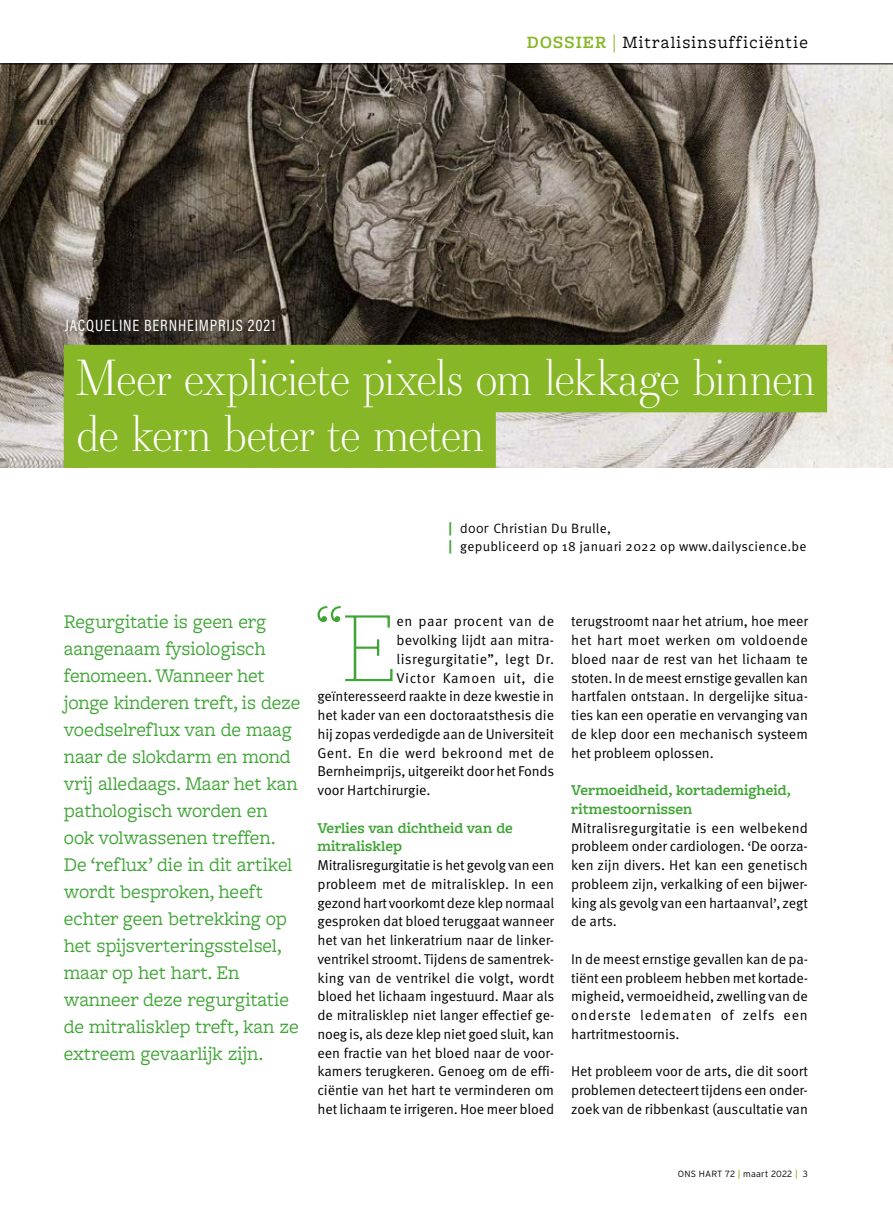
<style>
.page{position:relative;width:893px;height:1212px;background:#fff}
.page>*{position:absolute;margin:0;border:0;box-sizing:border-box;transform-origin:0 0}
.t1{font:100 99px "Jubilat";color:#3fa535}
.t2{font:300 48px/55.5px "Essonnes Display";letter-spacing:-.04em;color:#fff}
.t3{font:20.25px/27px "Freight Macro Pro";letter-spacing:-.01em;color:#3fa535}
.t4{font:18px "Freight Macro Pro";letter-spacing:.06em;color:#000}
.t5{font:16.5px "Acumin Pro Cond";letter-spacing:.05em;color:#fff}
.t6{font:600 15.75px/18.8px "Freight Macro Pro";color:#3fa535}
.t7{font:14.25px/18.8px "Meta Pro Norm";letter-spacing:-.01em;color:#000;text-align:justify}
.t8{font:14.25px "Meta Pro Norm";letter-spacing:.02em;color:#000}
.t9{font:14.25px "Meta Pro Norm";letter-spacing:.03em;color:#000}
.t10{font:14.25px "Meta Pro Norm";letter-spacing:.04em;color:#000}
.t11{font:14.25px "Meta Pro Norm";letter-spacing:.025em;color:#000}
.t12{font:13.5px/18px "Meta Pro Norm";letter-spacing:.02em;color:#000}
.t13{font:300 9px "Interstate";letter-spacing:.02em;color:#000}
.s1{font-weight:600;color:#87b726}
.s2{font-family:"Source Serif 4 Display";font-weight:700;color:#87b726}
.s3{font-family:"Interstate";font-weight:700;color:#3fa535}
.s4{font-family:"Interstate";font-weight:300}
.s5{font-family:"Freight Macro Pro"}
.s6{font-weight:400;color:#87b726}
</style>
<div class="page">
<img style="left:0;top:65px;width:893px;height:403px">
<div style="left:64px;top:345px;width:763px;height:67px;background:#87b726"></div>
<div style="left:64px;top:400px;width:432px;height:68px;background:#87b726"></div>
<hr style="left:0;top:64px;width:893px;height:1px;background:#000">
<p class="t5" style="left:65px;top:314px;width:212px">JACQUELINE BERNHEIMPRIJS 2021</p>
<p class="t4" style="left:527px;top:30px;width:283px"><span class="s1">DOSSIER</span> <span class="s2">|</span> Mitralisinsufficiëntie</p>
<h2 class="t2" style="left:76px;top:348px;width:741px">Meer expliciete pixels om lekkage binnen de kern beter te meten</h2>
<p class="t12" style="left:449px;top:519px;width:359px"><span class="s3">|</span> <span class="s4">door</span> Christian Du Brulle,<br><span class="s3">|</span> gepubliceerd op 18 januari 2022 op www.dailyscience.be</p>
<p class="t3" style="left:64px;top:607px;width:238px">Regurgitatie is geen erg aangenaam fysiologisch fenomeen. Wanneer het jonge kinderen treft, is deze voedselreflux van de maag naar de slokdarm en mond vrij alledaags. Maar het kan pathologisch worden en ook volwassenen treffen.<br>De ‘reflux’ die in dit artikel wordt besproken, heeft echter geen betrekking op het spijsverteringsstelsel, maar op het hart. En wanneer deze regurgitatie de mitralisklep treft, kan ze extreem gevaarlijk zijn.</p>
<h1 class="t1" style="left:315px;top:582px;width:83px">“E</h1>
<p class="t11" style="left:397px;top:611px;width:159px">en paar procent van de</p>
<p class="t7" style="left:397px;top:630px;width:159px">bevolking lijdt aan mitra-</p>
<p class="t9" style="left:397px;top:648px;width:159px">lisregurgitatie”, legt Dr.</p>
<p class="t10" style="left:397px;top:667px;width:159px">Victor Kamoen uit, die</p>
<p class="t7" style="left:317px;top:686px;width:238px">geïnteresseerd raakte in deze kwestie in</p>
<p class="t7" style="left:317px;top:705px;width:238px">het kader van een doctoraatsthesis die</p>
<p class="t7" style="left:317px;top:724px;width:238px">hij zopas verdedigde aan de Universiteit</p>
<p class="t8" style="left:317px;top:742px;width:238px">Gent. En die werd bekroond met de</p>
<p class="t7" style="left:317px;top:761px;width:238px">Bernheimprijs, uitgereikt door het Fonds</p>
<p class="t7" style="left:317px;top:780px;width:115px">voor Hartchirurgie.</p>
<p class="t6" style="left:317px;top:818px;width:197px">Verlies van dichtheid van de mitralisklep</p>
<p class="t7" style="left:317px;top:855px;width:238px">Mitralisregurgitatie is het gevolg van een probleem met de mitralisklep. In een gezond hart voorkomt deze klep normaal gesproken dat bloed teruggaat wanneer het van het linkeratrium naar de linker&shy;ventrikel stroomt. Tijdens de samentrek&shy;king van de ventrikel die volgt, wordt bloed het lichaam ingestuurd. Maar als de mitralisklep niet langer effectief ge&shy;noeg is, als deze klep niet goed sluit, kan een fractie van het bloed naar de voor&shy;kamers terugkeren. Genoeg om de effi&shy;ciëntie van het hart te verminderen om het lichaam te irrigeren. Hoe meer bloed</p>
<p class="t7" style="left:571px;top:611px;width:238px">terugstroomt naar het atrium, hoe meer het hart moet werken om voldoende bloed naar de rest van het lichaam te stoten. In de meest ernstige gevallen kan hartfalen ontstaan. In dergelijke situa&shy;ties kan een operatie en vervanging van de klep door een mechanisch systeem het probleem oplossen.</p>
<p class="t6" style="left:571px;top:780px;width:221px">Vermoeidheid, kortademigheid, ritmestoornissen</p>
<p class="t7" style="left:571px;top:817px;width:238px">Mitralisregurgitatie is een welbekend probleem onder cardiologen. <span class="s5">‘</span>De oorza&shy;ken zijn divers. Het kan een genetisch probleem zijn, verkalking of een bijwer&shy;king als gevolg van een hartaanval<span class="s5">’</span>, zegt de arts.</p>
<p class="t7" style="left:571px;top:949px;width:238px">In de meest ernstige gevallen kan de pa&shy;tiënt een probleem hebben met kortade&shy;migheid, vermoeidheid, zwelling van de onderste ledematen of zelfs een hartritmestoornis.</p>
<p class="t7" style="left:571px;top:1061px;width:238px">Het probleem voor de arts, die dit soort problemen detecteert tijdens een onder&shy;zoek van de ribbenkast (auscultatie van</p>
<p class="t13" style="left:678px;top:1168px;width:132px">ONS HART 72 <span class="s6">|</span> maart 2022 <span class="s6">|</span> 3</p>
</div>
